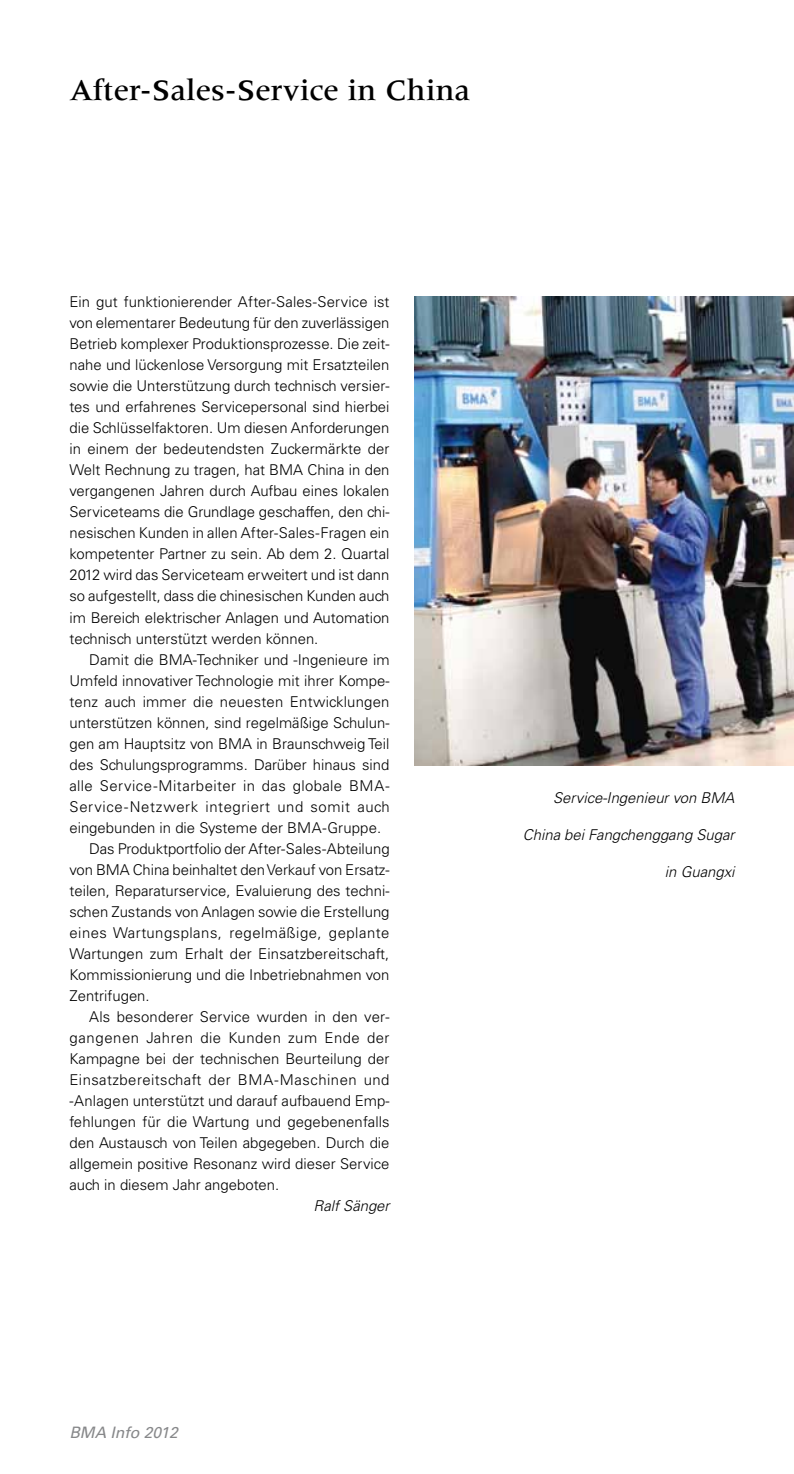
<style>
.page{position:relative;width:794px;height:1474px;background:#fff}
.page>*{position:absolute;margin:0;border:0;box-sizing:border-box;transform-origin:0 0}
.t1{font:500 30.62px "Meridien LT Std";color:#000}
.t2{font:italic 15.75px "Univers LT Std";color:#87888a}
.t3{font:300 14.88px/21px "Univers LT Std";color:#000;text-align:justify}
.t4{font:300 14.88px "Univers LT Std";letter-spacing:.035em;color:#000}
.t5{font:300 14.88px "Univers LT Std";letter-spacing:.03em;color:#000}
.t6{font:italic 300 14.88px "Univers LT Std";color:#000}
</style>
<div class="page">
<img style="left:414px;top:296px;width:380px;height:470px">
<h1 class="t1" style="left:69px;top:73px;width:402px">After-Sales-Service in China</h1>
<p class="t3" style="left:69px;top:291px;width:321px">Ein gut funktionierender After-Sales-Service ist von elementarer Bedeutung für den zuverlässigen Betrieb komplexer Produktionsprozesse. Die zeit&shy;nahe und lückenlose Versorgung mit Ersatzteilen sowie die Unterstützung durch technisch versier&shy;tes und erfahrenes Servicepersonal sind hierbei die Schlüsselfaktoren. Um diesen Anforderungen in einem der bedeutendsten Zuckermärkte der Welt Rechnung zu tragen, hat BMA China in den vergangenen Jahren durch Aufbau eines lokalen Serviceteams die Grundlage geschaffen, den chi&shy;nesischen Kunden in allen After-Sales-Fragen ein kompetenter Partner zu sein. Ab dem 2. Quartal 2012 wird das Serviceteam erweitert und ist dann so aufgestellt, dass die chinesischen Kunden auch im Bereich elektrischer Anlagen und Automation technisch unterstützt werden können.</p>
<p class="t3" style="left:89px;top:648px;width:302px">Damit die BMA-Techniker und -Ingenieure im</p>
<p class="t3" style="left:69px;top:669px;width:321px">Umfeld innovativer Technologie mit ihrer Kompe-</p>
<p class="t3" style="left:69px;top:690px;width:321px">tenz auch immer die neuesten Entwicklungen</p>
<p class="t3" style="left:69px;top:711px;width:321px">unterstützen können, sind regelmäßige Schulun-</p>
<p class="t3" style="left:69px;top:732px;width:321px">gen am Hauptsitz von BMA in Braunschweig Teil</p>
<p class="t3" style="left:69px;top:753px;width:321px">des Schulungsprogramms. Darüber hinaus sind</p>
<p class="t5" style="left:69px;top:776px;width:322px">alle Service-Mitarbeiter in das globale BMA-</p>
<p class="t4" style="left:69px;top:797px;width:322px">Service-Netzwerk integriert und somit auch</p>
<p class="t3" style="left:69px;top:816px;width:313px">eingebunden in die Systeme der BMA-Gruppe.</p>
<p class="t3" style="left:89px;top:837px;width:302px">Das Produktportfolio der After-Sales-Abteilung</p>
<p class="t3" style="left:69px;top:859px;width:321px">von BMA China beinhaltet den Verkauf von Ersatz-</p>
<p class="t3" style="left:69px;top:880px;width:321px">teilen, Reparaturservice, Evaluierung des techni-</p>
<p class="t3" style="left:69px;top:901px;width:321px">schen Zustands von Anlagen sowie die Erstellung</p>
<p class="t4" style="left:69px;top:923px;width:321px">eines Wartungsplans, regelmäßige, geplante</p>
<p class="t3" style="left:69px;top:943px;width:321px">Wartungen zum Erhalt der Einsatzbereitschaft,</p>
<p class="t3" style="left:69px;top:964px;width:321px">Kommissionierung und die Inbetriebnahmen von</p>
<p class="t3" style="left:69px;top:985px;width:82px">Zentrifugen.</p>
<p class="t3" style="left:89px;top:1006px;width:302px">Als besonderer Service wurden in den ver-</p>
<p class="t4" style="left:69px;top:1028px;width:321px">gangenen Jahren die Kunden zum Ende der</p>
<p class="t3" style="left:69px;top:1048px;width:321px">Kampagne bei der technischen Beurteilung der</p>
<p class="t5" style="left:69px;top:1070px;width:321px">Einsatzbereitschaft der BMA-Maschinen und</p>
<p class="t3" style="left:69px;top:1090px;width:321px">-Anlagen unterstützt und darauf aufbauend Emp-</p>
<p class="t3" style="left:69px;top:1111px;width:322px">fehlungen für die Wartung und gegebenenfalls</p>
<p class="t3" style="left:69px;top:1132px;width:321px">den Austausch von Teilen abgegeben. Durch die</p>
<p class="t3" style="left:69px;top:1153px;width:321px">allgemein positive Resonanz wird dieser Service</p>
<p class="t3" style="left:69px;top:1174px;width:211px">auch in diesem Jahr angeboten.</p>
<p class="t6" style="left:314px;top:1196px;width:77px">Ralf Sänger</p>
<p class="t6" style="left:553px;top:788px;width:183px">Service-Ingenieur von BMA</p>
<p class="t6" style="left:523px;top:825px;width:213px">China bei Fangchenggang Sugar</p>
<p class="t6" style="left:665px;top:862px;width:71px">in Guangxi</p>
<p class="t2" style="left:69px;top:1423px;width:110px">BMA Info 2012</p>
</div>
